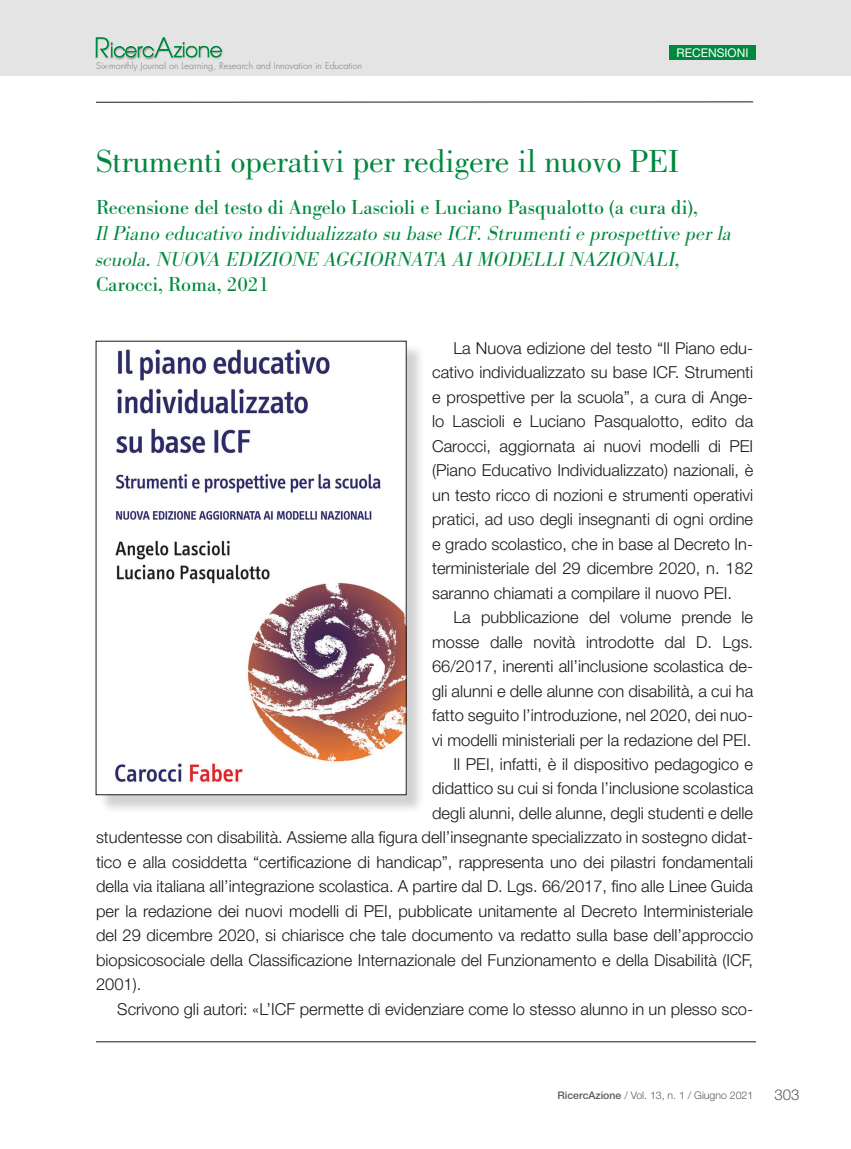
<style>
.page{position:relative;width:851px;height:1149px;background:#fff}
.page>*{position:absolute;margin:0;border:0;box-sizing:border-box;transform-origin:0 0}
.t1{font:33px "Bodoni";color:#00893e}
.t2{font:italic 300 21px/25.7px "Bodoni URW";color:#00893e}
.t3{font:21px "Bodoni URW";color:#00893e}
.t4{font:300 16.5px/24.5px "Helvetica Neue LT";color:#1a181c;text-align:justify}
.t5{font:300 15px "Helvetica Neue CE";color:#595a5b}
.t6{font:12px "Helvetica Neue";color:#fff}
.t7{font:300 10.5px "Helvetica Neue CE";color:#595a5b}
.t8{font:300 9px "Futura";letter-spacing:.01em;color:#707173}
.s1{font-weight:500}
</style>
<div class="page">
<div style="left:0;top:0;width:850px;height:75px;background:#e4e4e5"></div>
<div style="left:94px;top:36px;width:18px;height:24px;background:#1a181c;opacity:.3"></div>
<div style="left:108px;top:40px;width:47px;height:18px;background:#cbd1cf"></div>
<div style="left:109px;top:41px;width:47px;height:19px;background:#1a181c;opacity:.5"></div>
<div style="left:152px;top:35px;width:20px;height:24px;background:#fff;opacity:.3"></div>
<div style="left:153px;top:36px;width:22px;height:24px;background:#1a181c;opacity:.3"></div>
<div style="left:171px;top:39px;width:52px;height:19px;background:#fff;opacity:.3"></div>
<div style="left:172px;top:41px;width:52px;height:19px;background:#1a181c;opacity:.3"></div>
<svg style="left:96px;top:37px;width:126px;height:20px"></svg>
<div style="left:669px;top:45px;width:86px;height:14px;background:#00893e"></div>
<hr style="left:96px;top:1041px;width:659px;height:1px;background:#1a181c">
<div style="left:98px;top:343px;width:327px;height:470px;background:#1a181c;opacity:.2"></div>
<img style="left:98px;top:343px;width:306px;height:449px">
<hr style="left:96px;top:102px;width:657px;height:1px;background:#1a181c">
<p class="t8" style="left:96px;top:60px;width:268px">Six-monthly Journal on Learning, Research and Innovation in Education</p>
<p class="t6" style="left:676px;top:45px;width:73px">RECENSIONI</p>
<h1 class="t1" style="left:96px;top:142px;width:584px">Strumenti operativi per redigere il nuovo PEI</h1>
<p class="t3" style="left:96px;top:195px;width:603px">Recensione del testo di Angelo Lascioli e Luciano Pasqualotto (a cura di),</p>
<p class="t2" style="left:96px;top:220px;width:637px">Il Piano educativo individualizzato su base ICF. Strumenti e prospettive per la scuola. NUOVA EDIZIONE AGGIORNATA AI MODELLI NAZIONALI,</p>
<p class="t3" style="left:96px;top:272px;width:174px">Carocci, Roma, 2021</p>
<p class="t4" style="left:432px;top:335px;width:322px;text-indent:21px">La Nuova edizione del testo “Il Piano edu&shy;cativo individualizzato su base ICF. Strumenti e prospettive per la scuola”, a cura di Ange&shy;lo Lascioli e Luciano Pasqualotto, edito da Carocci, aggiornata ai nuovi modelli di PEI (Piano Educativo Individualizzato) nazionali, è un testo ricco di nozioni e strumenti operativi pratici, ad uso degli insegnanti di ogni ordine e grado scolastico, che in base al Decreto In&shy;terministeriale del 29 dicembre 2020, n. 182 saranno chiamati a compilare il nuovo PEI.</p>
<p class="t4" style="left:453px;top:604px;width:301px">La pubblicazione del volume prende le</p>
<p class="t4" style="left:432px;top:629px;width:322px">mosse dalle novità introdotte dal D. Lgs.</p>
<p class="t4" style="left:432px;top:653px;width:322px">66/2017, inerenti all’inclusione scolastica de-</p>
<p class="t4" style="left:432px;top:678px;width:322px">gli alunni e delle alunne con disabilità, a cui ha</p>
<p class="t4" style="left:432px;top:702px;width:322px">fatto seguito l’introduzione, nel 2020, dei nuo-</p>
<p class="t4" style="left:432px;top:726px;width:321px">vi modelli ministeriali per la redazione del PEI.</p>
<p class="t4" style="left:453px;top:751px;width:301px">Il PEI, infatti, è il dispositivo pedagogico e</p>
<p class="t4" style="left:432px;top:775px;width:322px">didattico su cui si fonda l’inclusione scolastica</p>
<p class="t4" style="left:432px;top:800px;width:322px">degli alunni, delle alunne, degli studenti e delle</p>
<p class="t4" style="left:96px;top:824px;width:658px">studentesse con disabilità. Assieme alla figura dell’insegnante specializzato in sostegno didat-</p>
<p class="t4" style="left:96px;top:849px;width:658px">tico e alla cosiddetta “certificazione di handicap”, rappresenta uno dei pilastri fondamentali</p>
<p class="t4" style="left:96px;top:873px;width:658px">della via italiana all’integrazione scolastica. A partire dal D. Lgs. 66/2017, fino alle Linee Guida</p>
<p class="t4" style="left:96px;top:898px;width:658px">per la redazione dei nuovi modelli di PEI, pubblicate unitamente al Decreto Interministeriale</p>
<p class="t4" style="left:96px;top:922px;width:658px">del 29 dicembre 2020, si chiarisce che tale documento va redatto sulla base dell’approccio</p>
<p class="t4" style="left:96px;top:947px;width:658px">biopsicosociale della Classificazione Internazionale del Funzionamento e della Disabilità (ICF,</p>
<p class="t4" style="left:96px;top:971px;width:47px">2001).</p>
<p class="t4" style="left:117px;top:995px;width:637px">Scrivono gli autori: «L’ICF permette di evidenziare come lo stesso alunno in un plesso sco-</p>
<p class="t7" style="left:557px;top:1088px;width:197px"><span class="s1">RicercAzione</span> / Vol. 13, n. 1 / Giugno 2021</p>
<p class="t5" style="left:774px;top:1085px;width:27px">303</p>
</div>
